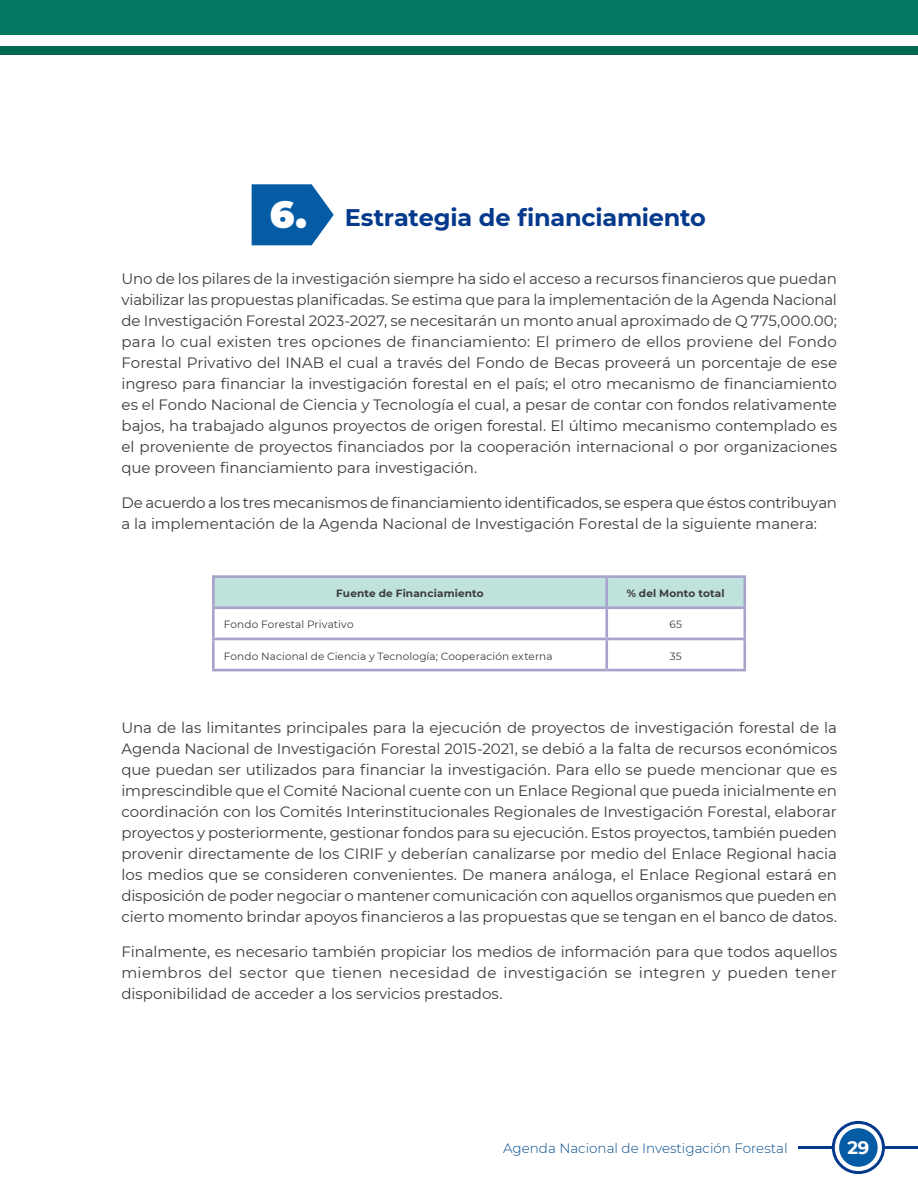
<style>
.page{position:relative;width:918px;height:1188px;background:#fff}
.page>*{position:absolute;margin:0;border:0;box-sizing:border-box;transform-origin:0 0}
.t1{font:700 24px "Montserrat";letter-spacing:-.01em;color:#05398c}
.t2{font:700 18px "Montserrat";color:#fff}
.t3{font:15px/21px "Montserrat";letter-spacing:-.005em;color:#3c3c3b;text-align:justify}
.t4{font:300 13.5px "Montserrat";color:#054d8e}
.t5{font:10.5px "Montserrat";letter-spacing:.01em;color:#3c3c3b}
.t6{font:700 10.5px "Montserrat";letter-spacing:.015em;color:#3c3c3b}
.s1{font-weight:900;font-size:37.5px;color:#fff}
</style>
<div class="page">
<div style="left:0;top:0;width:918px;height:35px;background:#047861"></div>
<div style="left:0;top:46px;width:918px;height:9px;background:#036951"></div>
<hr style="left:883px;top:1146px;width:35px;height:3px;background:#05398c">
<hr style="left:798px;top:1146px;width:36px;height:3px;background:#05398c">
<div style="left:839px;top:1128px;width:39px;height:39px;background:#055ca5;border-radius:50%"></div>
<div style="left:832px;top:1121px;width:53px;height:53px;border:3px solid #05398c;border-radius:50%"></div>
<svg style="left:252px;top:184px;width:82px;height:61px;background:#2873b1"></svg>
<div style="left:215px;top:578px;width:528px;height:28px;background:#bfe3dc"></div>
<hr style="left:212px;top:575px;width:395px;height:3px;background:#a7a3cc">
<hr style="left:212px;top:578px;width:3px;height:28px;background:#a7a3cc">
<hr style="left:607px;top:575px;width:139px;height:3px;background:#a7a3cc">
<hr style="left:605px;top:578px;width:3px;height:28px;background:#a7a3cc">
<hr style="left:743px;top:578px;width:3px;height:28px;background:#a7a3cc">
<hr style="left:212px;top:606px;width:395px;height:3px;background:#a7a3cc">
<hr style="left:212px;top:609px;width:3px;height:29px;background:#a7a3cc">
<hr style="left:607px;top:606px;width:139px;height:3px;background:#a7a3cc">
<hr style="left:605px;top:609px;width:3px;height:29px;background:#a7a3cc">
<hr style="left:743px;top:609px;width:3px;height:29px;background:#a7a3cc">
<hr style="left:212px;top:638px;width:395px;height:2px;background:#a7a3cc">
<hr style="left:212px;top:640px;width:3px;height:29px;background:#a7a3cc">
<hr style="left:607px;top:638px;width:139px;height:2px;background:#a7a3cc">
<hr style="left:605px;top:640px;width:3px;height:29px;background:#a7a3cc">
<hr style="left:743px;top:640px;width:3px;height:29px;background:#a7a3cc">
<hr style="left:212px;top:669px;width:395px;height:2px;background:#a7a3cc">
<hr style="left:607px;top:669px;width:139px;height:2px;background:#a7a3cc">
<h1 class="t1" style="left:270px;top:201px;width:438px"><span class="s1">6.</span> Estrategia de financiamiento</h1>
<p class="t3" style="left:122px;top:268px;width:717px">Uno de los pilares de la investigación siempre ha sido el acceso a recursos financieros que puedan viabilizar las propuestas planificadas. Se estima que para la implementación de la Agenda Nacional de Investigación Forestal 2023-2027, se necesitarán un monto anual aproximado de Q 775,000.00; para lo cual existen tres opciones de financiamiento: El primero de ellos proviene del Fondo Forestal Privativo del INAB el cual a través del Fondo de Becas proveerá un porcentaje de ese ingreso para financiar la investigación forestal en el país; el otro mecanismo de financiamiento es el Fondo Nacional de Ciencia y Tecnología el cual, a pesar de contar con fondos relativamente bajos, ha trabajado algunos proyectos de origen forestal. El último mecanismo contemplado es el proveniente de proyectos financiados por la cooperación internacional o por organizaciones que proveen financiamiento para investigación.</p>
<p class="t3" style="left:122px;top:492px;width:717px">De acuerdo a los tres mecanismos de financiamiento identificados, se espera que éstos contribuyan a la implementación de la Agenda Nacional de Investigación Forestal de la siguiente manera:</p>
<p class="t6" style="left:336px;top:586px;width:149px">Fuente de Financiamiento</p>
<p class="t6" style="left:627px;top:586px;width:99px">% del Monto total</p>
<p class="t5" style="left:224px;top:617px;width:131px">Fondo Forestal Privativo</p>
<p class="t5" style="left:669px;top:617px;width:14px">65</p>
<p class="t5" style="left:224px;top:649px;width:330px">Fondo Nacional de Ciencia y Tecnología; Cooperación externa</p>
<p class="t5" style="left:670px;top:649px;width:14px">35</p>
<p class="t3" style="left:122px;top:717px;width:717px">Una de las limitantes principales para la ejecución de proyectos de investigación forestal de la Agenda Nacional de Investigación Forestal 2015-2021, se debió a la falta de recursos económicos que puedan ser utilizados para financiar la investigación. Para ello se puede mencionar que es imprescindible que el Comité Nacional cuente con un Enlace Regional que pueda inicialmente en coordinación con los Comités Interinstitucionales Regionales de Investigación Forestal, elaborar proyectos y posteriormente, gestionar fondos para su ejecución. Estos proyectos, también pueden provenir directamente de los CIRIF y deberían canalizarse por medio del Enlace Regional hacia los medios que se consideren convenientes. De manera análoga, el Enlace Regional estará en disposición de poder negociar o mantener comunicación con aquellos organismos que pueden en cierto momento brindar apoyos financieros a las propuestas que se tengan en el banco de datos.</p>
<p class="t3" style="left:122px;top:940px;width:717px">Finalmente, es necesario también propiciar los medios de información para que todos aquellos miembros del sector que tienen necesidad de investigación se integren y pueden tener disponibilidad de acceder a los servicios prestados.</p>
<p class="t4" style="left:503px;top:1139px;width:286px">Agenda Nacional de Investigación Forestal</p>
<p class="t2" style="left:847px;top:1134px;width:24px">29</p>
</div>
